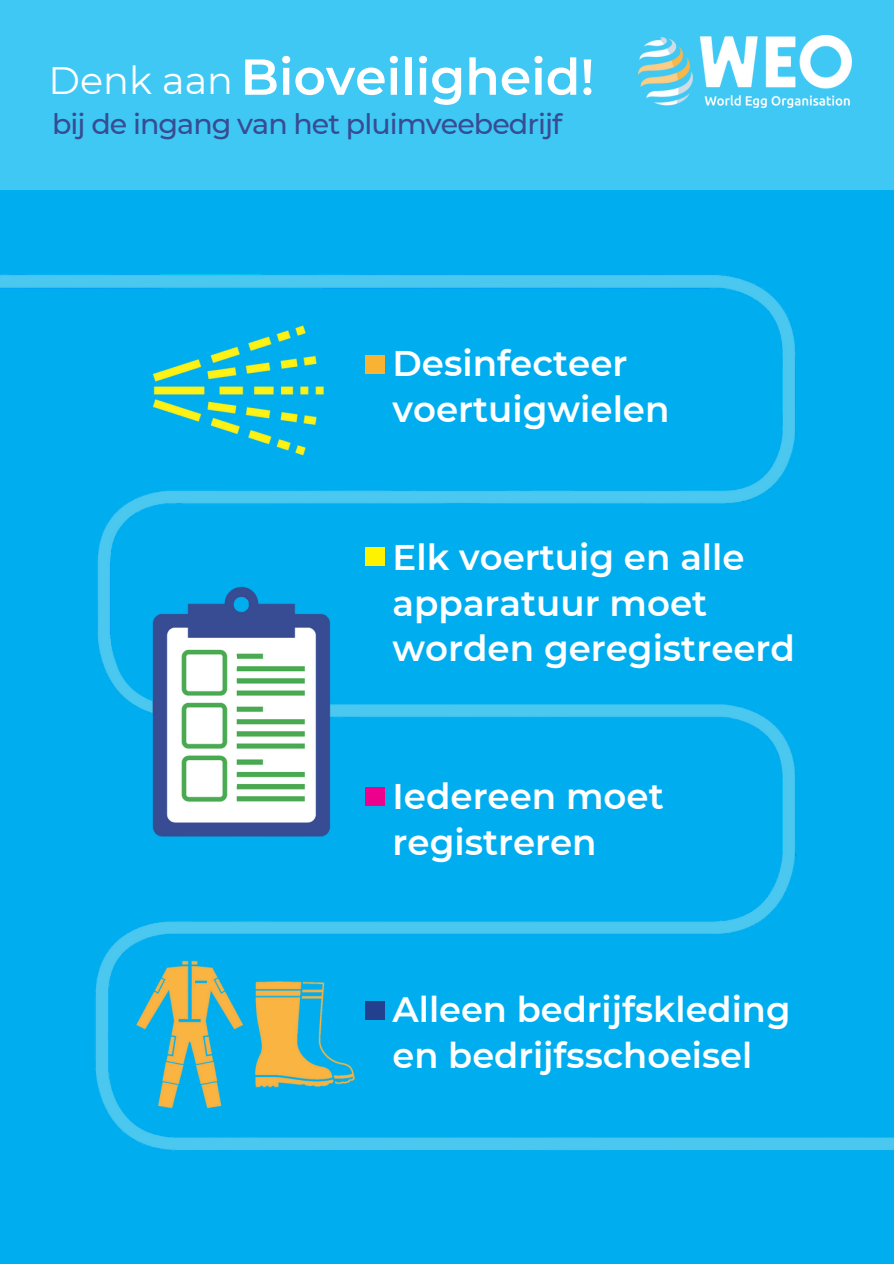
<style>
.page{position:relative;width:894px;height:1264px;background:#fff}
.page>*{position:absolute;margin:0;border:0;box-sizing:border-box;transform-origin:0 0}
.t1{font:600 50.4px "Montserrat";color:#fff}
.t2{font:38.25px "Montserrat";color:#fff}
.t3{font:600 35.55px/45.5px "Montserrat";color:#fff}
.t4{font:600 35.1px/45.5px "Montserrat";color:#fff}
.t5{font:500 28.5px "Montserrat";letter-spacing:-.035em;color:#374c93}
</style>
<div class="page">
<div style="left:0;top:0;width:893px;height:1263px;background:#00aeef"></div>
<div style="left:0;top:0;width:893px;height:189px;background:#40c8f4"></div>
<img style="left:0;top:274px;width:893px;height:877px">
<img style="left:149px;top:320px;width:178px;height:140px">
<img style="left:145px;top:584px;width:191px;height:259px">
<img style="left:134px;top:959px;width:223px;height:151px">
<div style="left:365px;top:354px;width:19px;height:19px;background:#f9b232"></div>
<div style="left:365px;top:547px;width:19px;height:19px;background:#fff200"></div>
<div style="left:365px;top:787px;width:19px;height:19px;background:#ec008c"></div>
<div style="left:365px;top:1000px;width:19px;height:19px;background:#23408f"></div>
<img style="left:638px;top:35px;width:213px;height:72px">
<p class="t2" style="left:49px;top:57px;width:186px">Denk aan</p>
<p class="t1" style="left:240px;top:46px;width:355px">Bioveiligheid!</p>
<p class="t5" style="left:52px;top:107px;width:511px">bij de ingang van het pluimveebedrijf</p>
<h3 class="t3" style="left:392px;top:340px;width:278px">Desinfecteer voertuigwielen</h3>
<h1 class="t3" style="left:392px;top:535px;width:404px">Elk voertuig en alle apparatuur moet worden geregistreerd</h1>
<p class="t3" style="left:392px;top:773px;width:273px">Iedereen moet registreren</p>
<p class="t4" style="left:392px;top:986px;width:399px">Alleen bedrijfskleding en bedrijfsschoeisel</p>
</div>
